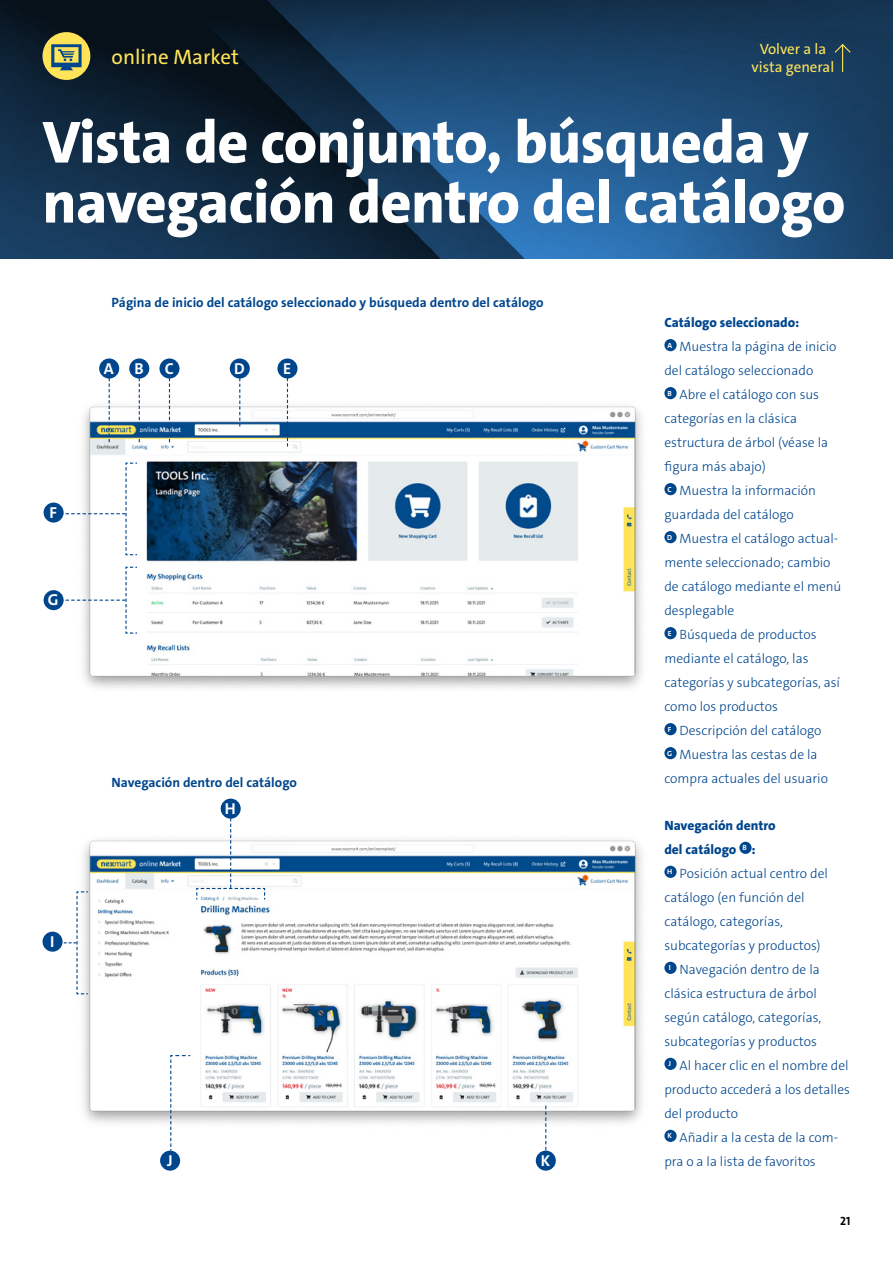
<style>
.page{position:relative;width:893px;height:1263px;background:#fff}
.page>*{position:absolute;margin:0;border:0;box-sizing:border-box;transform-origin:0 0}
.t1{font:800 60px "The Sans C4 s";letter-spacing:-.01em;color:#fff}
.t2{font:21px "The Sans C4 s";color:#ffe45a}
.t3{font:700 15.9px "The Sans C4 s";color:#fff}
.t4{font:15px/18px "The Sans C4 s";color:#ffe45a;text-align:center}
.t5{font:300 13.5px/24px "The Sans C4 s";color:#00468d}
.t6{font:700 13.5px "The Sans C4 s";color:#00468d}
.t7{font:800 13.5px "The Sans C4 s";color:#00468d}
.t8{font:700 12px "The Sans C4 s";color:#000}
.t9{font:700 7.5px "The Sans C4 s";color:#fff}
</style>
<div class="page">
<img style="left:83px;top:396px;width:559px;height:292px">
<img style="left:83px;top:840px;width:559px;height:291px">
<img style="left:0;top:0;width:893px;height:259px">
<svg style="left:239px;top:378px;width:1px;height:49px"></svg>
<svg style="left:109px;top:378px;width:1px;height:64px"></svg>
<svg style="left:139px;top:378px;width:1px;height:64px"></svg>
<svg style="left:169px;top:378px;width:1px;height:64px"></svg>
<svg style="left:287px;top:378px;width:1px;height:68px"></svg>
<svg style="left:545px;top:1106px;width:1px;height:44px"></svg>
<svg style="left:170px;top:1054px;width:21px;height:96px"></svg>
<div style="left:230px;top:358px;width:20px;height:20px;background:#00468d;border-radius:50%"></div>
<div style="left:99px;top:358px;width:20px;height:20px;background:#00468d;border-radius:50%"></div>
<div style="left:129px;top:358px;width:20px;height:20px;background:#00468d;border-radius:50%"></div>
<div style="left:159px;top:358px;width:20px;height:20px;background:#00468d;border-radius:50%"></div>
<div style="left:277px;top:358px;width:20px;height:20px;background:#00468d;border-radius:50%"></div>
<div style="left:160px;top:1150px;width:20px;height:21px;background:#00468d;border-radius:50%"></div>
<div style="left:536px;top:1150px;width:20px;height:21px;background:#00468d;border-radius:50%"></div>
<div style="left:43px;top:32px;width:47px;height:48px;background:#ffe45a;border-radius:50%"></div>
<svg style="left:51px;top:44px;width:31px;height:26px"></svg>
<svg style="left:65px;top:462px;width:73px;height:94px"></svg>
<svg style="left:61px;top:891px;width:28px;height:104px"></svg>
<svg style="left:62px;top:566px;width:76px;height:68px"></svg>
<div style="left:44px;top:590px;width:20px;height:20px;background:#00468d;border-radius:50%"></div>
<div style="left:44px;top:502px;width:20px;height:21px;background:#00468d;border-radius:50%"></div>
<div style="left:43px;top:932px;width:20px;height:20px;background:#00468d;border-radius:50%"></div>
<svg style="left:196px;top:818px;width:70px;height:83px"></svg>
<div style="left:221px;top:799px;width:20px;height:20px;background:#00468d;border-radius:50%"></div>
<div style="left:664px;top:339px;width:13px;height:12px;background:#00468d;border-radius:50%"></div>
<div style="left:664px;top:387px;width:13px;height:12px;background:#00468d;border-radius:50%"></div>
<div style="left:664px;top:483px;width:13px;height:12px;background:#00468d;border-radius:50%"></div>
<div style="left:664px;top:531px;width:13px;height:12px;background:#00468d;border-radius:50%"></div>
<div style="left:664px;top:627px;width:13px;height:12px;background:#00468d;border-radius:50%"></div>
<div style="left:664px;top:723px;width:13px;height:12px;background:#00468d;border-radius:50%"></div>
<div style="left:664px;top:747px;width:13px;height:12px;background:#00468d;border-radius:50%"></div>
<div style="left:739px;top:842px;width:13px;height:12px;background:#00468d;border-radius:50%"></div>
<div style="left:664px;top:866px;width:13px;height:12px;background:#00468d;border-radius:50%"></div>
<div style="left:664px;top:962px;width:13px;height:12px;background:#00468d;border-radius:50%"></div>
<div style="left:664px;top:1058px;width:13px;height:12px;background:#00468d;border-radius:50%"></div>
<div style="left:664px;top:1130px;width:13px;height:12px;background:#00468d;border-radius:50%"></div>
<svg style="left:833px;top:43px;width:19px;height:29px"></svg>
<p class="t2" style="left:112px;top:43px;width:129px">online Market</p>
<p class="t4" style="left:752px;top:40px;width:84px">Volver a la vista general</p>
<p class="t1" style="left:43px;top:104px;width:768px">Vista de conjunto, búsqueda y</p>
<p class="t1" style="left:43px;top:164px;width:804px">navegación dentro del catálogo</p>
<p class="t6" style="left:112px;top:293px;width:434px">Página de inicio del catálogo seleccionado y búsqueda dentro del catálogo</p>
<p class="t3" style="left:104px;top:358px;width:11px">A</p>
<p class="t3" style="left:134px;top:358px;width:11px">B</p>
<p class="t3" style="left:165px;top:358px;width:11px">C</p>
<p class="t3" style="left:234px;top:358px;width:12px">D</p>
<p class="t3" style="left:283px;top:358px;width:10px">E</p>
<p class="t3" style="left:50px;top:502px;width:9px">F</p>
<p class="t3" style="left:48px;top:590px;width:12px">G</p>
<p class="t3" style="left:50px;top:931px;width:6px">I</p>
<p class="t6" style="left:112px;top:773px;width:187px">Navegación dentro del catálogo</p>
<p class="t3" style="left:225px;top:798px;width:12px">H</p>
<p class="t3" style="left:167px;top:1150px;width:7px">J</p>
<p class="t3" style="left:541px;top:1150px;width:11px">K</p>
<p class="t7" style="left:664px;top:314px;width:136px">Catálogo seleccionado:</p>
<p class="t9" style="left:667px;top:340px;width:6px">A</p>
<p class="t5" style="left:664px;top:335px;width:174px;text-indent:15px">Muestra la página de inicio del catálogo seleccionado</p>
<p class="t9" style="left:667px;top:388px;width:6px">B</p>
<p class="t5" style="left:664px;top:383px;width:165px;text-indent:15px">Abre el catálogo con sus categorías en la clásica estructura de árbol (véase la figura más abajo)</p>
<p class="t9" style="left:667px;top:484px;width:6px">C</p>
<p class="t5" style="left:680px;top:479px;width:138px">Muestra la información</p>
<p class="t5" style="left:664px;top:503px;width:131px">guardada del catálogo</p>
<p class="t9" style="left:667px;top:532px;width:7px">D</p>
<p class="t5" style="left:664px;top:527px;width:179px;text-indent:15px">Muestra el catálogo actual&shy;mente seleccionado; cambio de catálogo mediante el menú desplegable</p>
<p class="t9" style="left:668px;top:628px;width:5px">E</p>
<p class="t5" style="left:664px;top:623px;width:177px;text-indent:15px">Búsqueda de productos mediante el catálogo, las categorías y subcategorías, así como los productos</p>
<p class="t9" style="left:668px;top:724px;width:5px">F</p>
<p class="t5" style="left:680px;top:719px;width:143px">Descripción del catálogo</p>
<p class="t9" style="left:667px;top:748px;width:7px">G</p>
<p class="t5" style="left:664px;top:743px;width:165px;text-align:center">Muestra las cestas de la compra actuales del usuario</p>
<p class="t7" style="left:664px;top:817px;width:113px">Navegación dentro</p>
<p class="t7" style="left:664px;top:841px;width:74px">del catálogo</p>
<p class="t9" style="left:742px;top:843px;width:6px">B</p>
<p class="t7" style="left:752px;top:841px;width:6px">:</p>
<p class="t9" style="left:667px;top:867px;width:7px">H</p>
<p class="t5" style="left:680px;top:861px;width:150px">Posición actual centro del</p>
<p class="t5" style="left:664px;top:885px;width:142px">catálogo (en función del catálogo, categorías,</p>
<p class="t5" style="left:664px;top:933px;width:158px">subcategorías y productos)</p>
<p class="t9" style="left:669px;top:963px;width:4px">I</p>
<p class="t5" style="left:664px;top:957px;width:158px;text-indent:15px">Navegación dentro de la clásica estructura de árbol según catálogo, categorías, subcategorías y productos</p>
<p class="t9" style="left:668px;top:1059px;width:4px">J</p>
<p class="t5" style="left:680px;top:1053px;width:171px">Al hacer clic en el nombre del</p>
<p class="t5" style="left:664px;top:1077px;width:187px">producto accederá a los detalles</p>
<p class="t5" style="left:664px;top:1101px;width:75px">del producto</p>
<p class="t9" style="left:667px;top:1131px;width:6px">K</p>
<p class="t5" style="left:664px;top:1125px;width:175px;text-indent:15px">Añadir a la cesta de la com&shy;pra o a la lista de favoritos</p>
<p class="t8" style="left:840px;top:1213px;width:12px">21</p>
</div>
